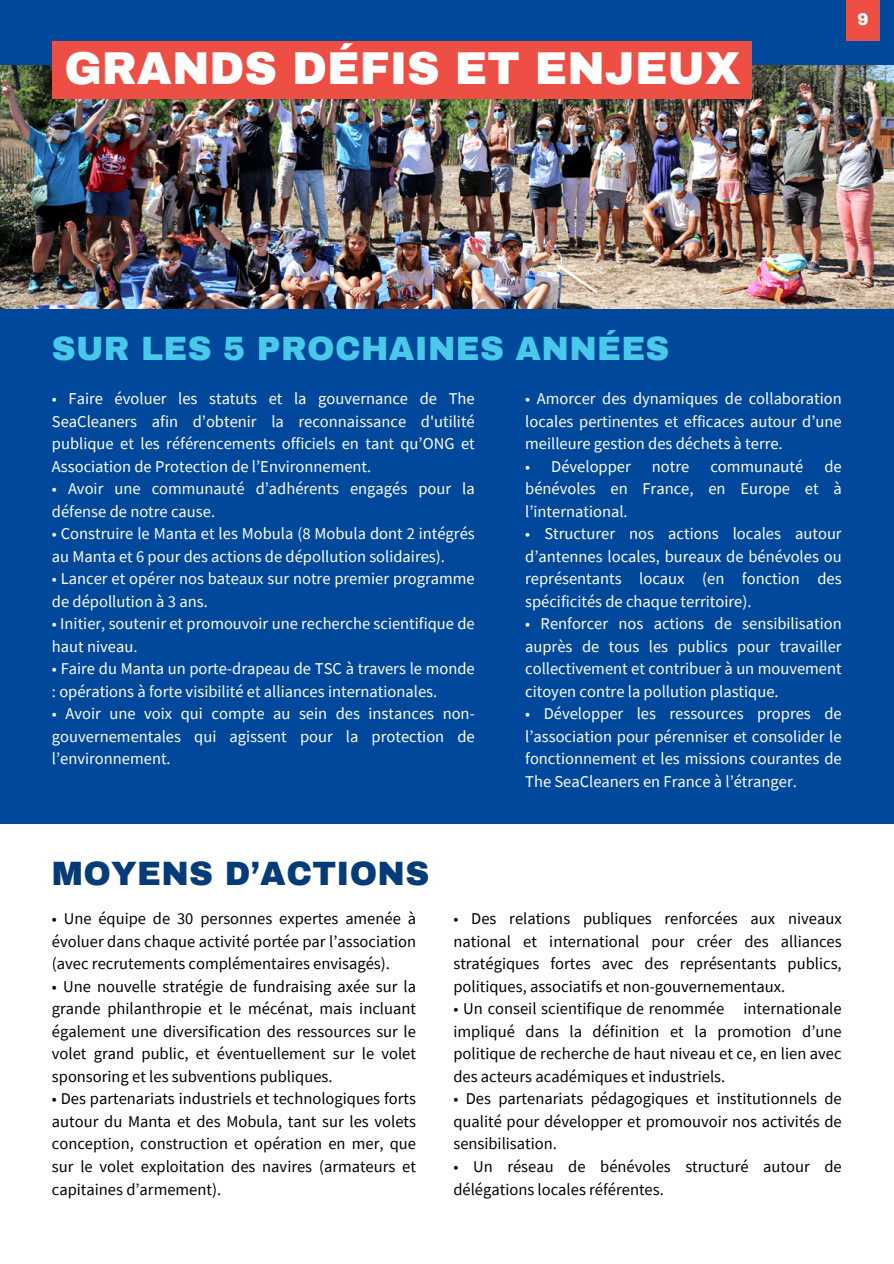
<style>
.page{position:relative;width:894px;height:1264px;background:#fff}
.page>*{position:absolute;margin:0;border:0;box-sizing:border-box;transform-origin:0 0}
.t1{font:900 45px "Archivo";color:#fff}
.t2{font:900 33px "Archivo";letter-spacing:.01em;color:#49c9ea}
.t3{font:900 33px "Archivo";letter-spacing:.01em;color:#063b79}
.t4{font:16.5px/22.5px "Source Sans Pro";color:#fff;text-align:justify}
.t5{font:16.5px/22.5px "Source Sans Pro";color:#000;text-align:justify}
.t6{font:900 16.5px "Archivo";color:#fff}
</style>
<div class="page">
<div style="left:0;top:223px;width:893px;height:600px;background:#00489b"></div>
<img style="left:0;top:65px;width:893px;height:244px">
<div style="left:0;top:0;width:893px;height:65px;background:#00489b"></div>
<div style="left:845px;top:0;width:34px;height:41px;background:#ed4f45"></div>
<div style="left:52px;top:41px;width:699px;height:57px;background:#ed4f45"></div>
<h1 class="t1" style="left:64px;top:44px;width:677px">GRANDS DÉFIS ET ENJEUX</h1>
<p class="t6" style="left:857px;top:10px;width:13px">9</p>
<h2 class="t2" style="left:52px;top:331px;width:619px">SUR LES 5 PROCHAINES ANNÉES</h2>
<p class="t4" style="left:52px;top:387px;width:424px">• Faire évoluer les statuts et la gouvernance de The SeaCleaners afin d’obtenir la reconnaissance d'utilité publique et les référencements officiels en tant qu’ONG et Association de Protection de l’Environnement.</p>
<p class="t4" style="left:52px;top:477px;width:424px">• Avoir une communauté d’adhérents engagés pour la défense de notre cause.</p>
<p class="t4" style="left:52px;top:522px;width:424px">• Construire le Manta et les Mobula (8 Mobula dont 2 intégrés au Manta et 6 pour des actions de dépollution solidaires).</p>
<p class="t4" style="left:52px;top:567px;width:424px">• Lancer et opérer nos bateaux sur notre premier programme de dépollution à 3 ans.</p>
<p class="t4" style="left:52px;top:612px;width:424px">• Initier, soutenir et promouvoir une recherche scientifique de haut niveau.</p>
<p class="t4" style="left:52px;top:657px;width:424px">• Faire du Manta un porte-drapeau de TSC à travers le monde : opérations à forte visibilité et alliances internationales.</p>
<p class="t4" style="left:52px;top:702px;width:424px">• Avoir une voix qui compte au sein des instances non&shy;gouvernementales qui agissent pour la protection de l’environnement.</p>
<p class="t4" style="left:525px;top:387px;width:318px">• Amorcer des dynamiques de collaboration locales pertinentes et efficaces autour d’une meilleure gestion des déchets à terre.</p>
<p class="t4" style="left:525px;top:454px;width:107px">• Développer</p>
<p class="t4" style="left:651px;top:454px;width:39px">notre</p>
<p class="t4" style="left:710px;top:454px;width:94px">communauté</p>
<p class="t4" style="left:525px;top:454px;width:318px;text-indent:299px">de bénévoles en France, en Europe et à l’international.</p>
<p class="t4" style="left:525px;top:522px;width:318px">• Structurer nos actions locales autour d’antennes locales, bureaux de bénévoles ou représentants locaux (en fonction des spécificités de chaque territoire).</p>
<p class="t4" style="left:525px;top:612px;width:318px">• Renforcer nos actions de sensibilisation auprès de tous les publics pour travailler collectivement et contribuer à un mouvement citoyen contre la pollution plastique.</p>
<p class="t4" style="left:525px;top:702px;width:318px">• Développer les ressources propres de l’association pour pérenniser et consolider le fonctionnement et les missions courantes de The SeaCleaners en France à l’étranger.</p>
<h2 class="t3" style="left:52px;top:855px;width:378px">MOYENS D’ACTIONS</h2>
<p class="t5" style="left:52px;top:907px;width:365px">• Une équipe de 30 personnes expertes amenée à évoluer dans chaque activité portée par l’association (avec recrutements complémentaires envisagés).</p>
<p class="t5" style="left:52px;top:974px;width:365px">• Une nouvelle stratégie de fundraising axée sur la grande philanthropie et le mécénat, mais incluant également une diversification des ressources sur le volet grand public, et éventuellement sur le volet sponsoring et les subventions publiques.</p>
<p class="t5" style="left:52px;top:1087px;width:365px">• Des partenariats industriels et technologiques forts autour du Manta et des Mobula, tant sur les volets conception, construction et opération en mer, que sur le volet exploitation des navires (armateurs et capitaines d’armement).</p>
<p class="t5" style="left:453px;top:907px;width:389px">• Des relations publiques renforcées aux niveaux national et international pour créer des alliances stratégiques fortes avec des représentants publics, politiques, associatifs et non-gouvernementaux.</p>
<p class="t5" style="left:453px;top:997px;width:389px">• Un conseil scientifique de renommée internationale impliqué dans la définition et la promotion d’une politique de recherche de haut niveau et ce, en lien avec des acteurs académiques et industriels.</p>
<p class="t5" style="left:453px;top:1087px;width:389px">• Des partenariats pédagogiques et institutionnels de qualité pour développer et promouvoir nos activités de sensibilisation.</p>
<p class="t5" style="left:453px;top:1154px;width:389px">• Un réseau de bénévoles structuré autour de délégations locales référentes.</p>
</div>
